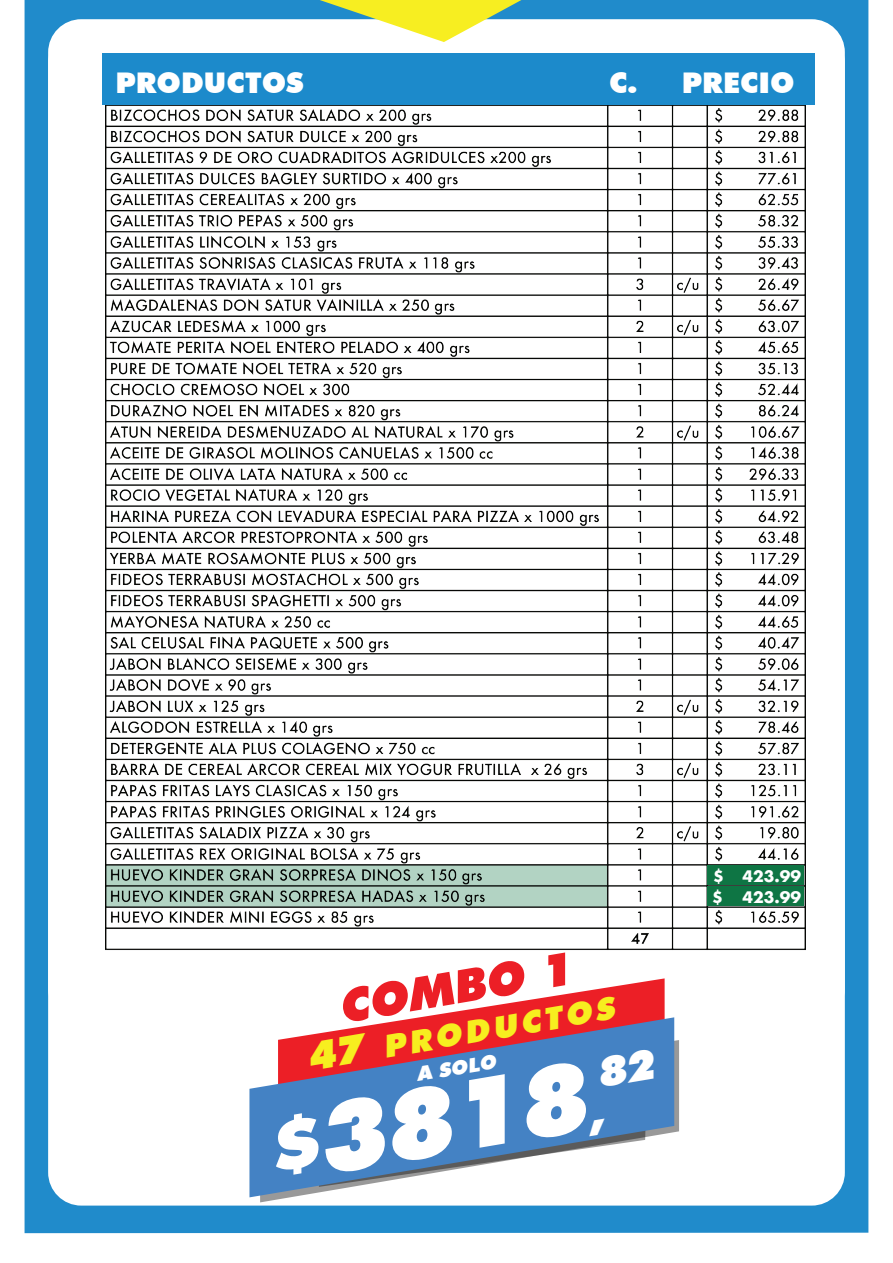
<style>
.page{position:relative;width:893px;height:1263px;background:#fff}
.page>*{position:absolute;margin:0;border:0;box-sizing:border-box;transform-origin:0 0}
.t1{font:italic 900 96.6px "Futura BT";color:#fff}
.t2{font:italic 900 45.45px "Futura BT";color:#ec1f26}
.t3{font:italic 900 31.2px "Futura BT";color:#f7ee1f}
.t4{font:900 28.5px "Futura BT";color:#fff}
.t5{font:italic 900 19.65px "Futura BT";color:#fff}
.t6{font:700 15.45px/21.5px "Futura";color:#fff}
.s1{font-size:39.6px}
.s2{font-size:67.8px}
</style>
<div class="page">
<div style="left:25px;top:0;width:843px;height:1233px;background:#208bcb"></div>
<div style="left:48px;top:29px;width:797px;height:1176px;background:#fff;border-radius:33px"></div>
<div style="left:48px;top:19px;width:797px;height:1003px;background:#fff;border-radius:33px"></div>
<img style="left:105px;top:105px;width:701px;height:845px">
<div style="left:102px;top:53px;width:713px;height:52px;background:#1c8acb"></div>
<svg style="left:107px;top:865px;width:500px;height:41px;background:#93afa1"></svg>
<div style="left:707px;top:865px;width:97px;height:20px;background:#0e7544"></div>
<div style="left:707px;top:887px;width:97px;height:19px;background:#0e7544"></div>
<svg style="left:422px;top:978px;width:243px;height:39px"></svg>
<svg style="left:260px;top:1040px;width:419px;height:162px"></svg>
<svg style="left:249px;top:1017px;width:425px;height:180px;fill:#4482c4"></svg>
<svg style="left:320px;top:0;width:201px;height:42px"></svg>
<svg style="left:589px;top:1119px;width:16px;height:17px"></svg>
<div style="left:601px;top:1048px;width:53px;height:40px;background:#4482c4"></div>
<h3 class="t4" style="left:115px;top:66px;width:190px">PRODUCTOS</h3>
<h3 class="t4" style="left:609px;top:66px;width:187px">C. PRECIO</h3>
<h2 class="t2" style="left:334px;top:981px;width:237px;rotate:-10deg">COMBO 1</h2>
<p class="t5" style="left:415px;top:1062px;width:82px;rotate:-9deg">A SOLO</p>
<h3 class="t3" style="left:304px;top:1042px;width:312px;rotate:-10deg"><span class="s1">47</span> PRODUCTOS</h3>
<h1 class="t1" style="left:260px;top:1091px;width:320px;rotate:-10deg"><span class="s2">$</span>3818</h1>
<p class="t6" style="left:715px;top:860px;width:81px">$ 423.99</p>
<p class="t6" style="left:712px;top:865px;width:90px">$ 423.99 $</p>
<p class="t6" style="left:742px;top:886px;width:60px">423.99</p>
</div>
